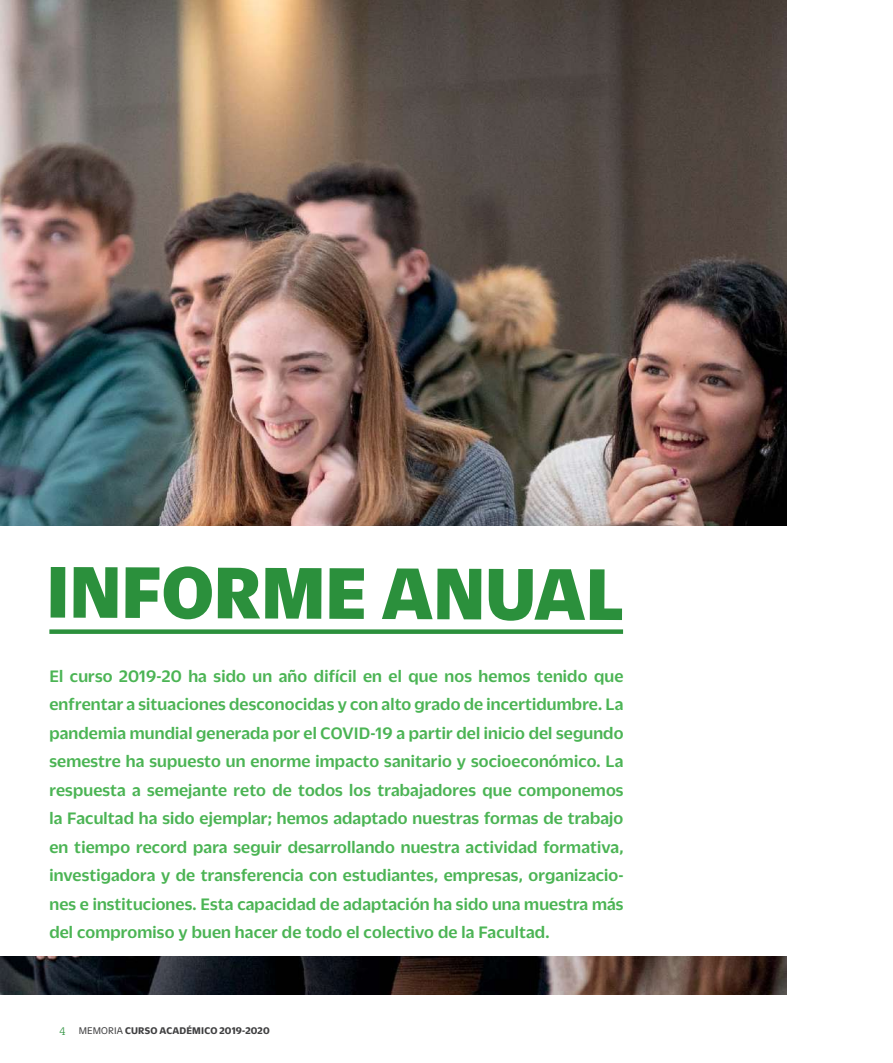
<style>
.page{position:relative;width:893px;height:1063px;background:#fff}
.page>*{position:absolute;margin:0;border:0;box-sizing:border-box;transform-origin:0 0}
.t1{font:800 79.2px "Duplicate Sans";letter-spacing:.005em;color:#2b903c;scale:.95 1}
.t2{font:500 18px/28.5px "Duplicate Sans";letter-spacing:.01em;color:#4bb454;text-align:justify}
.t3{font:700 10.5px "Duplicate Sans";letter-spacing:.015em;color:#404041}
.s1{font-family:"Duplicate Slab";font-weight:300;font-size:12px;color:#2b903c}
.s2{font-weight:400}
</style>
<div class="page">
<img style="left:0;top:0;width:787px;height:994px">
<div style="left:0;top:526px;width:893px;height:430px;background:#fff"></div>
<div style="left:49px;top:629px;width:574px;height:5px;background:#2b903c"></div>
<h1 class="t1" style="left:47px;top:565px;width:609px">INFORME ANUAL</h1>
<p class="t2" style="left:49px;top:663px;width:576px">El curso 2019-20 ha sido un año difícil en el que nos hemos tenido que enfrentar a situaciones desconocidas y con alto grado de incertidumbre. La pandemia mundial generada por el COVID-19 a partir del inicio del segundo semestre ha supuesto un enorme impacto sanitario y socioeconómico. La respuesta a semejante reto de todos los trabajadores que componemos la Facultad ha sido ejemplar; hemos adaptado nuestras formas de trabajo en tiempo record para seguir desarrollando nuestra actividad formativa, investigadora y de transferencia con estudiantes, empresas, organizacio&shy;nes e instituciones. Esta capacidad de adaptación ha sido una muestra más del compromiso y buen hacer de todo el colectivo de la Facultad.</p>
<p class="t3" style="left:59px;top:1027px;width:212px"><span class="s1">4</span> <span class="s2">MEMORIA</span> CURSO ACADÉMICO 2019-2020</p>
</div>
